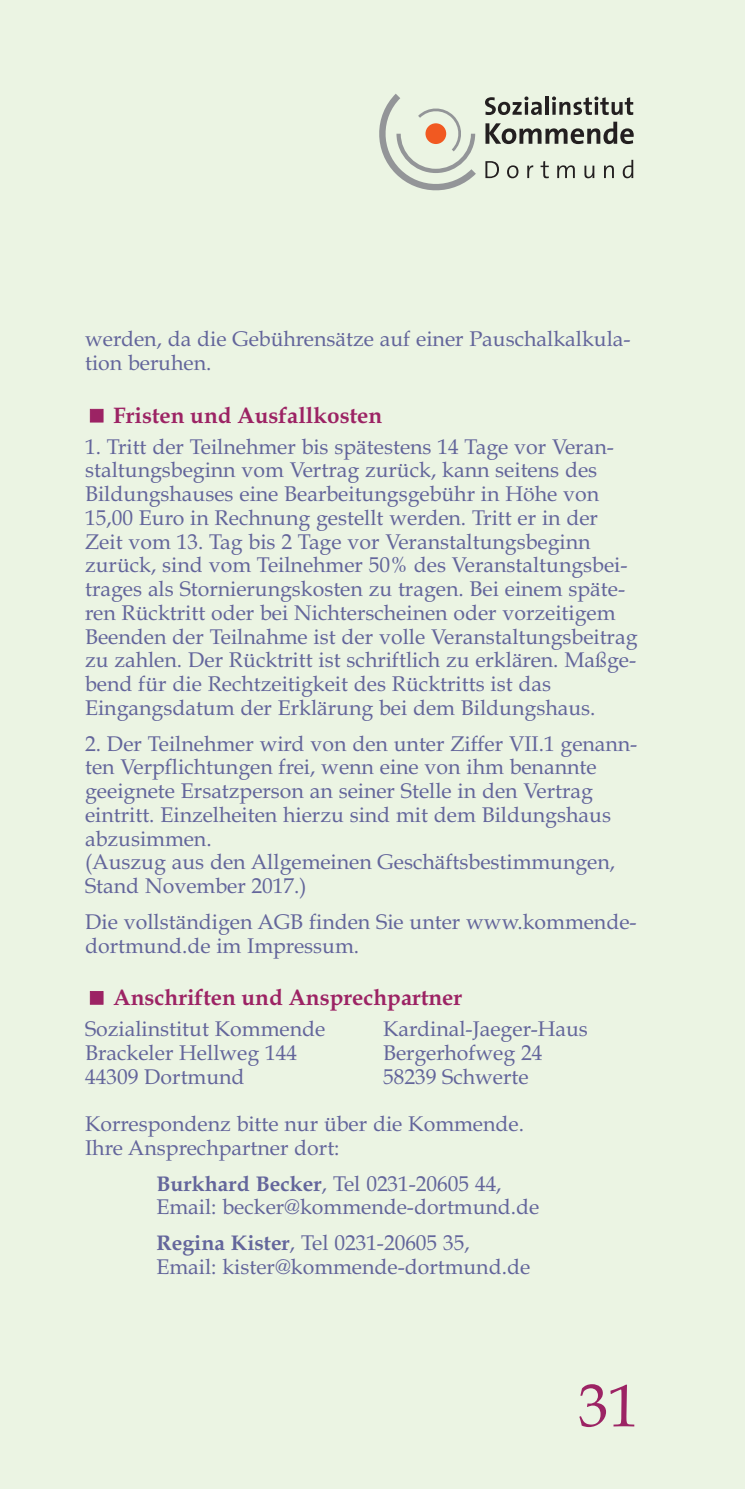
<style>
.page{position:relative;width:745px;height:1489px;background:#fff}
.page>*{position:absolute;margin:0;border:0;box-sizing:border-box;transform-origin:0 0}
.t1{font:60px "Book Antiqua";color:#9c2364}
.t2{font:700 22.5px "Book Antiqua";color:#9c2364}
.t3{font:21.25px/23.8px "Book Antiqua";color:#63659b}
.s1{font-weight:700}
</style>
<div class="page">
<div style="left:0;top:0;width:744px;height:1488px;background:#ebf4e3"></div>
<svg style="left:485px;top:161px;width:13px;height:17px"></svg>
<svg style="left:507px;top:165px;width:11px;height:13px"></svg>
<svg style="left:527px;top:165px;width:6px;height:13px"></svg>
<svg style="left:540px;top:161px;width:8px;height:17px"></svg>
<svg style="left:557px;top:165px;width:17px;height:13px"></svg>
<svg style="left:584px;top:166px;width:10px;height:12px"></svg>
<svg style="left:604px;top:165px;width:9px;height:13px"></svg>
<svg style="left:622px;top:160px;width:11px;height:18px"></svg>
<svg style="left:379px;top:94px;width:96px;height:97px"></svg>
<svg style="left:485px;top:96px;width:56px;height:19px"></svg>
<hr style="left:545px;top:96px;width:3px;height:19px;background:#231f20">
<svg style="left:552px;top:96px;width:80px;height:19px"></svg>
<svg style="left:485px;top:122px;width:148px;height:22px"></svg>
<p class="t3" style="left:85px;top:327px;width:546px">werden, da die Gebührensätze auf einer Pauschalkalkula&shy;tion beruhen.</p>
<p class="t2" style="left:113px;top:401px;width:270px">Fristen und Ausfallkosten</p>
<p class="t3" style="left:85px;top:434px;width:553px">1. Tritt der Teilnehmer bis spätestens 14 Tage vor Veran&shy;staltungsbeginn vom Vertrag zurück, kann seitens des Bildungshauses eine Bearbeitungsgebühr in Höhe von 15,00 Euro in Rechnung gestellt werden. Tritt er in der Zeit vom 13. Tag bis 2 Tage vor Veranstaltungsbeginn zurück, sind vom Teilnehmer 50% des Veranstaltungsbei&shy;trages als Stornierungskosten zu tragen. Bei einem späte&shy;ren Rücktritt oder bei Nichterscheinen oder vorzeitigem Beenden der Teilnahme ist der volle Veranstaltungsbeitrag zu zahlen. Der Rücktritt ist schriftlich zu erklären. Maßge&shy;bend für die Rechtzeitigkeit des Rücktritts ist das Eingangsdatum der Erklärung bei dem Bildungshaus.</p>
<p class="t3" style="left:85px;top:731px;width:553px">2. Der Teilnehmer wird von den unter Ziffer VII.1 genann&shy;ten Verpflichtungen frei, wenn eine von ihm benannte geeignete Ersatzperson an seiner Stelle in den Vertrag eintritt. Einzelheiten hierzu sind mit dem Bildungshaus abzusimmen.<br>(Auszug aus den Allgemeinen Geschäftsbestimmungen, Stand November 2017.)</p>
<p class="t3" style="left:85px;top:909px;width:552px">Die vollständigen AGB finden Sie unter www.kommende&shy;dortmund.de im Impressum.</p>
<p class="t2" style="left:113px;top:984px;width:350px">Anschriften und Ansprechpartner</p>
<p class="t3" style="left:85px;top:1016px;width:241px">Sozialinstitut Kommende</p>
<p class="t3" style="left:383px;top:1016px;width:206px">Kardinal-Jaeger-Haus</p>
<p class="t3" style="left:85px;top:1040px;width:213px">Brackeler Hellweg 144</p>
<p class="t3" style="left:383px;top:1040px;width:161px">Bergerhofweg 24</p>
<p class="t3" style="left:85px;top:1064px;width:161px">44309 Dortmund</p>
<p class="t3" style="left:383px;top:1064px;width:147px">58239 Schwerte</p>
<p class="t3" style="left:85px;top:1111px;width:440px">Korrespondenz bitte nur über die Kommende.<br>Ihre Ansprechpartner dort:</p>
<p class="t3" style="left:156px;top:1171px;width:384px"><span class="s1">Burkhard Becker</span>, Tel 0231-20605 44,<br>Email: becker@kommende-dortmund.de</p>
<p class="t3" style="left:156px;top:1230px;width:375px"><span class="s1">Regina Kister</span>, Tel 0231-20605 35,<br>Email: kister@kommende-dortmund.de</p>
<h1 class="t1" style="left:578px;top:1370px;width:61px">31</h1>
</div>
